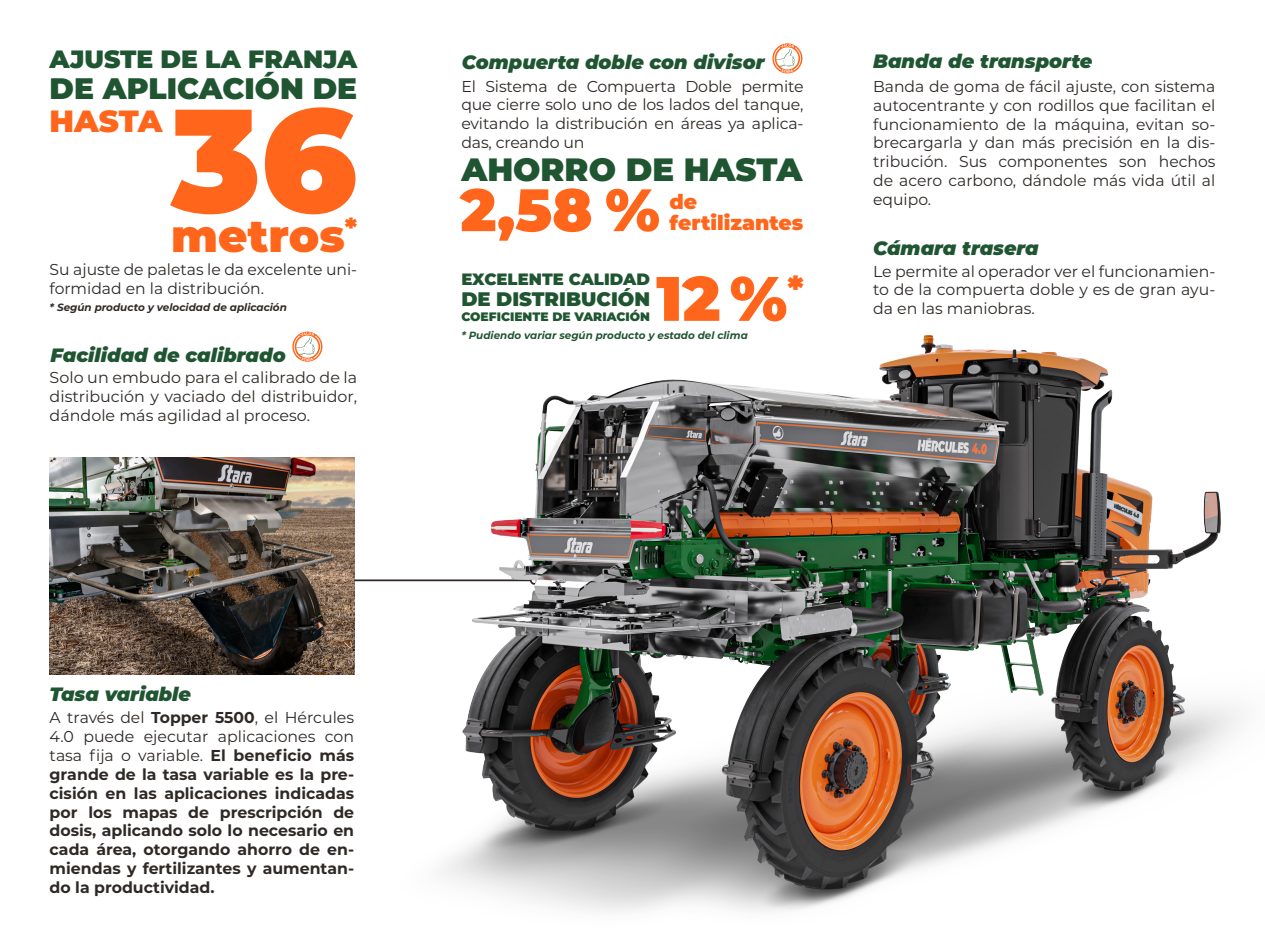
<style>
.page{position:relative;width:1265px;height:943px;background:#fff}
.page>*{position:absolute;margin:0;border:0;box-sizing:border-box;transform-origin:0 0}
.t1{font:900 146.12px "Montserrat";color:#ff661c}
.t2{font:900 62.65px "Montserrat";color:#ff661c}
.t3{font:900 59.68px "Montserrat";color:#ff661c}
.t4{font:900 44.98px "Montserrat";color:#ff661c}
.t5{font:900 32.2px "Montserrat";color:#205532}
.t6{font:900 30.62px "Montserrat";letter-spacing:-.005em;color:#ff661c}
.t7{font:900 29.57px "Montserrat";color:#205532}
.t8{font:900 25.03px "Montserrat";color:#205532}
.t9{font:900 20.47px "Montserrat";color:#ff661c}
.t10{font:900 19.6px "Montserrat";color:#205532}
.t11{font:italic 900 19.25px "Montserrat";color:#205532}
.t12{font:900 16.45px "Montserrat";color:#205532}
.t13{font:15.75px/18.9px "Montserrat";color:#2e2926;text-align:justify}
.t14{font:700 15.75px/18.9px "Montserrat";color:#2e2926;text-align:justify}
.t15{font:900 12.25px "Montserrat";color:#205532}
.t16{font:italic 700 10.5px "Montserrat";color:#205532}
.t17{font:italic 700 10.5px "Montserrat";color:#2e2926}
.s1{font-weight:400}
</style>
<div class="page">
<hr style="left:1264px;top:0;width:1px;height:943px;background:#231f20">
<hr style="left:1264px;top:50px;width:1px;height:49px;background:#2e2926">
<svg style="left:772px;top:43px;width:30px;height:30px"></svg>
<svg style="left:292px;top:333px;width:8px;height:27px"></svg>
<img style="left:50px;top:457px;width:250px;height:217px">
<img style="left:300px;top:283px;width:965px;height:660px">
<p class="t8" style="left:50px;top:40px;width:309px">AJUSTE DE LA FRANJA</p>
<p class="t7" style="left:50px;top:66px;width:309px">DE APLICACIÓN DE</p>
<p class="t1" style="left:171px;top:50px;width:188px">36</p>
<p class="t4" style="left:171px;top:202px;width:188px">metros<sup>*</sup></p>
<p class="t6" style="left:50px;top:98px;width:114px">HASTA</p>
<p class="t13" style="left:50px;top:260px;width:309px">Su ajuste de paletas le da excelente uni&shy;formidad en la distribución.</p>
<p class="t17" style="left:50px;top:300px;width:239px">* Según producto y velocidad de aplicación</p>
<p class="t11" style="left:51px;top:340px;width:237px">Facilidad de calibrado</p>
<p class="t13" style="left:50px;top:367px;width:309px">Solo un embudo para el calibrado de la distribución y vaciado del distribuidor, dándole más agilidad al proceso.</p>
<p class="t11" style="left:462px;top:48px;width:304px">Compuerta doble con divisor</p>
<p class="t13" style="left:461px;top:76px;width:344px">El Sistema de Compuerta Doble permite que cierre solo uno de los lados del tanque, evitando la distribución en áreas ya aplica&shy;das, creando un</p>
<p class="t5" style="left:461px;top:145px;width:343px">AHORRO DE HASTA</p>
<p class="t3" style="left:460px;top:165px;width:201px">2,58 %</p>
<p class="t9" style="left:670px;top:186px;width:29px">de</p>
<p class="t9" style="left:670px;top:207px;width:135px">fertilizantes</p>
<p class="t12" style="left:461px;top:267px;width:190px">EXCELENTE CALIDAD</p>
<p class="t15" style="left:461px;top:307px;width:190px">COEFICIENTE DE VARIACIÓN</p>
<p class="t16" style="left:461px;top:327px;width:288px">* Pudiendo variar según producto y estado del clima</p>
<p class="t2" style="left:656px;top:251px;width:149px">12%<sup>*</sup></p>
<p class="t10" style="left:461px;top:284px;width:190px">DE DISTRIBUCIÓN</p>
<p class="t11" style="left:873px;top:47px;width:221px">Banda de transporte</p>
<p class="t13" style="left:873px;top:76px;width:344px">Banda de goma de fácil ajuste, con sistema autocentrante y con rodillos que facilitan el funcionamiento de la máquina, evitan so&shy;brecargarla y dan más precisión en la dis&shy;tribución. Sus componentes son hechos de acero carbono, dándole más vida útil al equipo.</p>
<p class="t11" style="left:873px;top:233px;width:167px">Cámara trasera</p>
<p class="t13" style="left:873px;top:261px;width:344px">Le permite al operador ver el funcionamien&shy;to de la compuerta doble y es de gran ayu&shy;da en las maniobras.</p>
<p class="t11" style="left:50px;top:680px;width:143px">Tasa variable</p>
<p class="t14" style="left:50px;top:707px;width:306px"><span class="s1">A través del</span> Topper 5500<span class="s1">, el Hércules 4.0 puede ejecutar aplicaciones con tasa fija o variable.</span> El beneficio más grande de la tasa variable es la pre&shy;cisión en las aplicaciones indicadas por los mapas de prescripción de dosis, aplicando solo lo necesario en cada área, otorgando ahorro de en&shy;miendas y fertilizantes y aumentan&shy;do la productividad.</p>
</div>
